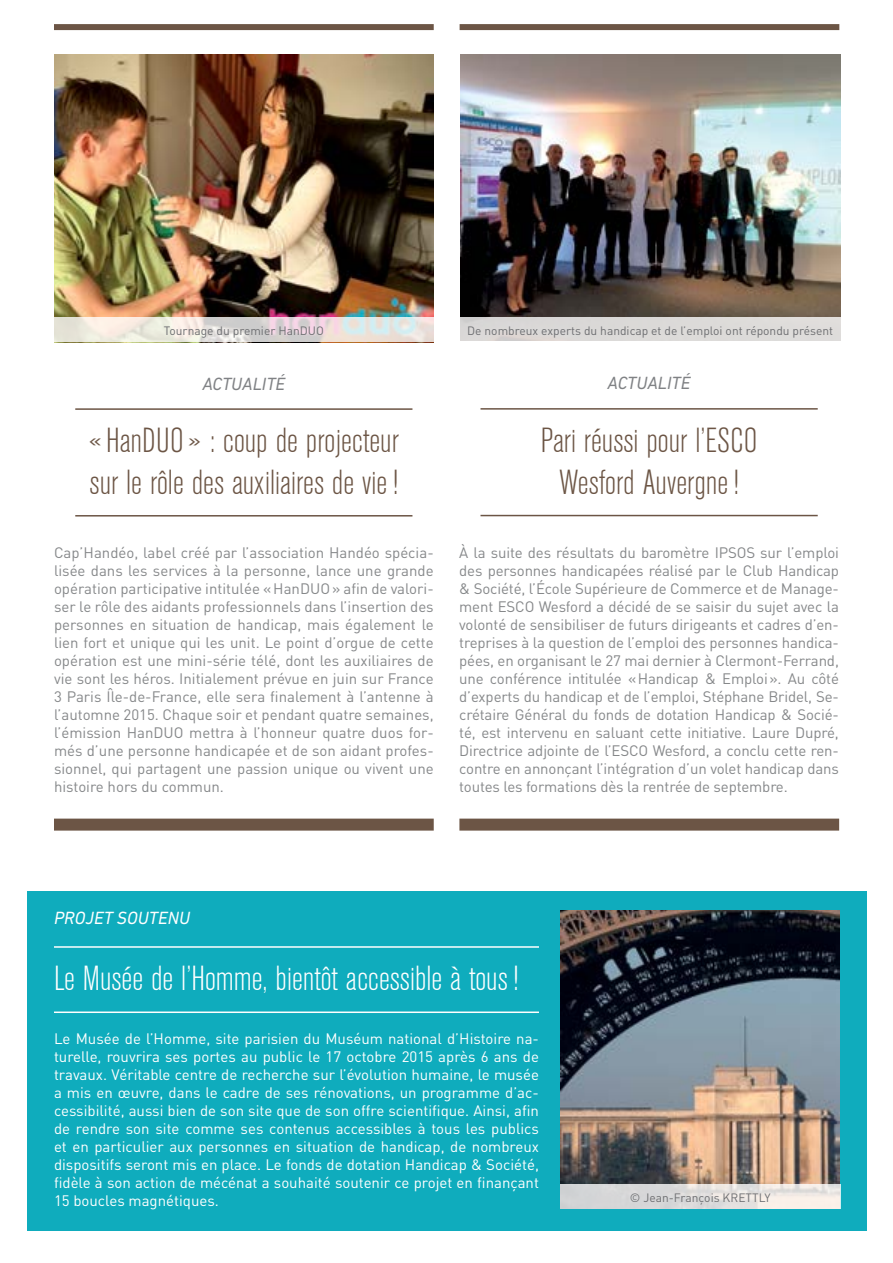
<style>
.page{position:relative;width:893px;height:1263px;background:#fff}
.page>*{position:absolute;margin:0;border:0;box-sizing:border-box;transform-origin:0 0}
.t1{font:300 condensed 34.5px/41.4px "Akzidenz Grotesk BE";color:#6c5545}
.t2{font:300 condensed 34.5px "Akzidenz Grotesk BE";color:#fff}
.t3{font:italic 18px "DIN Next LT Pro";color:#808285}
.t4{font:italic 18px "DIN Next LT Pro";color:#fff}
.t5{font:15px/18px "DIN";letter-spacing:-.01em;color:#86888a;text-align:justify}
.t6{font:15px/18px "DIN";color:#fff;text-align:justify}
.t7{font:12px "DIN";color:#6d6e71}
</style>
<div class="page">
<img style="left:54px;top:54px;width:380px;height:264px">
<img style="left:460px;top:54px;width:380px;height:264px">
<hr style="left:75px;top:408px;width:337px;height:2px;background:#6c5545">
<hr style="left:75px;top:515px;width:337px;height:1px;background:#6c5545">
<hr style="left:480px;top:408px;width:338px;height:2px;background:#6c5545">
<hr style="left:480px;top:515px;width:338px;height:1px;background:#6c5545">
<div style="left:54px;top:24px;width:380px;height:6px;background:#6c5545"></div>
<div style="left:460px;top:24px;width:379px;height:6px;background:#6c5545"></div>
<div style="left:27px;top:891px;width:839px;height:339px;background:#0facbd"></div>
<div style="left:54px;top:819px;width:380px;height:12px;background:#6c5545"></div>
<div style="left:459px;top:819px;width:380px;height:12px;background:#6c5545"></div>
<hr style="left:54px;top:946px;width:485px;height:2px;background:#fff">
<hr style="left:54px;top:1011px;width:485px;height:2px;background:#fff">
<svg style="left:54px;top:318px;width:380px;height:24px;background:#e6e1dc"></svg>
<div style="left:455px;top:318px;width:390px;height:24px;background:#dcdad8"></div>
<img style="left:560px;top:910px;width:279px;height:275px">
<svg style="left:560px;top:1185px;width:280px;height:24px;background:#e1dedd"></svg>
<p class="t7" style="left:164px;top:323px;width:162px">Tournage du premier HanDUO</p>
<p class="t7" style="left:467px;top:323px;width:368px">De nombreux experts du handicap et de l’emploi ont répondu présent</p>
<p class="t3" style="left:202px;top:373px;width:84px">ACTUALITÉ</p>
<h1 class="t1" style="left:89px;top:421px;width:312px">«HanDUO» : coup de projecteur sur le rôle des auxiliaires de vie!</h1>
<p class="t5" style="left:54px;top:543px;width:381px">Cap’Handéo, label créé par l’association Handéo spécia&shy;lisée dans les services à la personne, lance une grande opération participative intitulée «HanDUO» afin de valori&shy;ser le rôle des aidants professionnels dans l’insertion des personnes en situation de handicap, mais également le lien fort et unique qui les unit. Le point d’orgue de cette opération est une mini-série télé, dont les auxiliaires de vie sont les héros. Initialement prévue en juin sur France 3 Paris Île-de-France, elle sera finalement à l’antenne à l’automne 2015. Chaque soir et pendant quatre semaines, l’émission HanDUO mettra à l’honneur quatre duos for&shy;més d’une personne handicapée et de son aidant profes&shy;sionnel, qui partagent une passion unique ou vivent une histoire hors du commun.</p>
<p class="t3" style="left:608px;top:373px;width:84px">ACTUALITÉ</p>
<h1 class="t1" style="left:541px;top:421px;width:218px;text-align:center">Pari réussi pour l’ESCO<br>Wesford Auvergne!</h1>
<p class="t5" style="left:459px;top:543px;width:381px">À la suite des résultats du baromètre IPSOS sur l’emploi des personnes handicapées réalisé par le Club Handicap &amp; Société, l’École Supérieure de Commerce et de Manage&shy;ment ESCO Wesford a décidé de se saisir du sujet avec la volonté de sensibiliser de futurs dirigeants et cadres d’en&shy;treprises à la question de l’emploi des personnes handica&shy;pées, en organisant le 27 mai dernier à Clermont-Ferrand, une conférence intitulée «Handicap &amp; Emploi». Au côté d’experts du handicap et de l’emploi, Stéphane Bridel, Se&shy;crétaire Général du fonds de dotation Handicap &amp; Socié&shy;té, est intervenu en saluant cette initiative. Laure Dupré, Directrice adjointe de l’ESCO Wesford, a conclu cette ren&shy;contre en annonçant l’intégration d’un volet handicap dans toutes les formations dès la rentrée de septembre.</p>
<p class="t4" style="left:54px;top:907px;width:138px">PROJET SOUTENU</p>
<h1 class="t2" style="left:54px;top:960px;width:466px">Le Musée de l’Homme, bientôt accessible à tous!</h1>
<p class="t6" style="left:54px;top:1029px;width:486px">Le Musée de l’Homme, site parisien du Muséum national d’Histoire na&shy;turelle, rouvrira ses portes au public le 17 octobre 2015 après 6 ans de travaux. Véritable centre de recherche sur l’évolution humaine, le musée a mis en œuvre, dans le cadre de ses rénovations, un programme d’ac&shy;cessibilité, aussi bien de son site que de son offre scientifique. Ainsi, afin de rendre son site comme ses contenus accessibles à tous les publics et en particulier aux personnes en situation de handicap, de nombreux dispositifs seront mis en place. Le fonds de dotation Handicap &amp; Société, fidèle à son action de mécénat a souhaité soutenir ce projet en finançant 15 boucles magnétiques.</p>
<p class="t7" style="left:630px;top:1190px;width:142px">© Jean-François KRETTLY</p>
</div>
